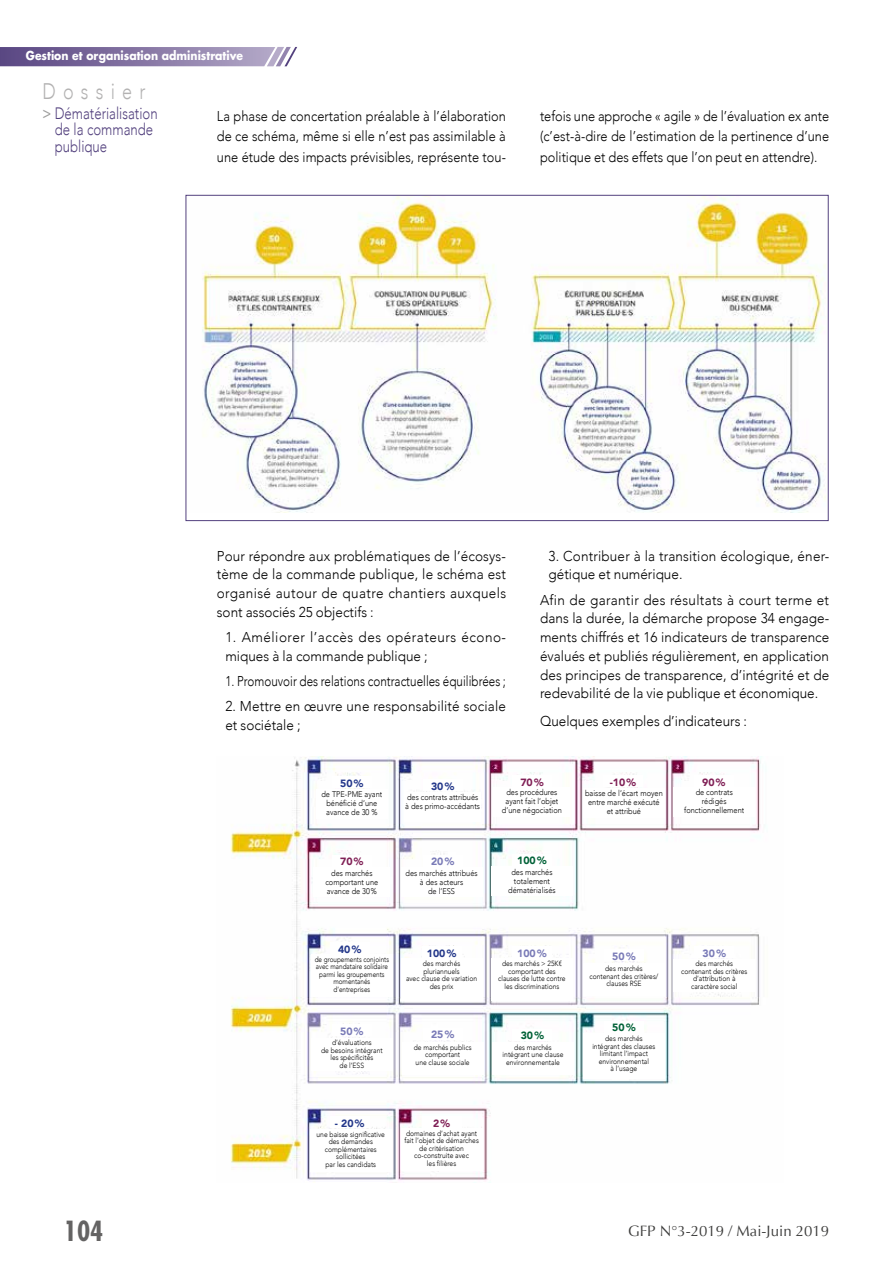
<style>
.page{position:relative;width:893px;height:1263px;background:#fff}
.page>*{position:absolute;margin:0;border:0;box-sizing:border-box;transform-origin:0 0}
.t1{font:700 condensed 27px "Futura";color:#646363}
.t2{font:300 22.5px "Avenir";letter-spacing:.4em;color:#b3b2b2;scale:.8 1}
.t3{font:300 16.5px/16.5px "Avenir";color:#53417e;scale:.8 1}
.t4{font:15px "Optima";color:#3c3c3b}
.t5{font:300 14.25px/18.8px "Avenir";color:#000;text-align:justify;scale:.95 1}
.t6{font:300 14.25px/20.5px "Avenir";color:#000;text-align:justify;scale:.9 1}
.t7{font:300 14.25px/18.8px "Avenir";letter-spacing:.035em;color:#000;scale:.95 1}
.t8{font:300 14.25px "Avenir";color:#000;scale:.82 1}
.t9{font:700 12px "Futura";color:#fff;scale:.9 1}
.t10{font:900 10.5px "Avenir";color:#7a7bb7}
.t11{font:900 10.5px "Avenir";color:#24388a}
.t12{font:900 10.5px "Avenir";color:#802056}
.t13{font:900 10.5px "Avenir";color:#006137}
.t14{font:300 8.25px/9px "Avenir";color:#000;text-align:center;scale:.9 1}
.t15{font:300 7.5px/7.5px "Avenir";color:#000;text-align:center;scale:.9 1}
.t16{font:300 7.5px/7.5px "Avenir";color:#000;text-align:center;scale:.85 1}
.s1{font-weight:500;color:#9d9d9c}
</style>
<div class="page">
<svg style="left:0;top:47px;width:297px;height:19px;background:#8b7ca8"></svg>
<img style="left:202px;top:197px;width:624px;height:316px">
<img style="left:230px;top:757px;width:531px;height:424px">
<div style="left:316px;top:789px;width:71px;height:30px;background:#fff"></div>
<div style="left:404px;top:792px;width:77px;height:29px;background:#fff"></div>
<div style="left:494px;top:787px;width:76px;height:29px;background:#fff"></div>
<div style="left:314px;top:867px;width:76px;height:30px;background:#fff"></div>
<div style="left:401px;top:867px;width:81px;height:30px;background:#fff"></div>
<div style="left:491px;top:866px;width:82px;height:30px;background:#fff"></div>
<div style="left:583px;top:788px;width:82px;height:29px;background:#fff"></div>
<div style="left:673px;top:787px;width:82px;height:29px;background:#fff"></div>
<div style="left:311px;top:954px;width:82px;height:42px;background:#fff"></div>
<div style="left:401px;top:959px;width:81px;height:42px;background:#fff"></div>
<div style="left:491px;top:959px;width:82px;height:42px;background:#fff"></div>
<div style="left:583px;top:963px;width:82px;height:33px;background:#fff"></div>
<div style="left:673px;top:959px;width:82px;height:33px;background:#fff"></div>
<div style="left:311px;top:1038px;width:82px;height:32px;background:#fff"></div>
<div style="left:402px;top:1042px;width:82px;height:33px;background:#fff"></div>
<div style="left:492px;top:1042px;width:82px;height:33px;background:#fff"></div>
<div style="left:583px;top:1033px;width:82px;height:46px;background:#fff"></div>
<div style="left:310px;top:1129px;width:82px;height:42px;background:#fff"></div>
<div style="left:401px;top:1128px;width:81px;height:42px;background:#fff"></div>
<div style="left:332px;top:776px;width:39px;height:12px;background:#fff"></div>
<div style="left:423px;top:779px;width:39px;height:12px;background:#fff"></div>
<div style="left:512px;top:775px;width:39px;height:12px;background:#fff"></div>
<div style="left:603px;top:775px;width:39px;height:12px;background:#fff"></div>
<div style="left:694px;top:775px;width:39px;height:12px;background:#fff"></div>
<div style="left:332px;top:855px;width:39px;height:11px;background:#fff"></div>
<div style="left:423px;top:855px;width:39px;height:11px;background:#fff"></div>
<div style="left:512px;top:946px;width:39px;height:12px;background:#fff"></div>
<div style="left:604px;top:949px;width:39px;height:12px;background:#fff"></div>
<div style="left:695px;top:946px;width:39px;height:12px;background:#fff"></div>
<div style="left:423px;top:1028px;width:39px;height:11px;background:#fff"></div>
<div style="left:332px;top:1024px;width:39px;height:12px;background:#fff"></div>
<div style="left:512px;top:854px;width:39px;height:11px;background:#fff"></div>
<div style="left:513px;top:1029px;width:39px;height:11px;background:#fff"></div>
<div style="left:604px;top:1021px;width:39px;height:11px;background:#fff"></div>
<div style="left:330px;top:942px;width:39px;height:12px;background:#fff"></div>
<div style="left:422px;top:946px;width:39px;height:12px;background:#fff"></div>
<div style="left:330px;top:1116px;width:39px;height:12px;background:#fff"></div>
<div style="left:422px;top:1116px;width:39px;height:12px;background:#fff"></div>
<h3 class="t9" style="left:26px;top:47px;width:243px">Gestion et organisation administrative</h3>
<h2 class="t2" style="left:43px;top:78px;width:130px">Dossier</h2>
<h3 class="t3" style="left:55px;top:105px;width:130px;text-indent:-12px"><span class="s1">&gt;</span> Dématérialisation de la commande publique</h3>
<h3 class="t6" style="left:217px;top:105px;width:323px">La phase de concertation préalable à l’élaboration de ce schéma, même si elle n’est pas assimilable à une étude des impacts prévisibles, représente tou-</h3>
<h3 class="t6" style="left:540px;top:105px;width:323px">tefois une approche « agile » de l’évaluation ex ante (c’est-à-dire de l’estimation de la pertinence d’une politique et des effets que l’on peut en attendre).</h3>
<h3 class="t5" style="left:217px;top:546px;width:306px">Pour répondre aux problématiques de l’écosys&shy;tème de la commande publique, le schéma est organisé autour de quatre chantiers auxquels sont associés 25 objectifs :</h3>
<h3 class="t7" style="left:225px;top:628px;width:297px">1. Améliorer l’accès des opérateurs écono&shy;miques à la commande publique ;</h3>
<h3 class="t8" style="left:225px;top:673px;width:344px">1. Promouvoir des relations contractuelles équilibrées ;</h3>
<h3 class="t5" style="left:225px;top:697px;width:297px">2. Mettre en œuvre une responsabilité sociale et sociétale ;</h3>
<h3 class="t5" style="left:549px;top:546px;width:297px">3. Contribuer à la transition écologique, éner&shy;gétique et numérique.</h3>
<p class="t5" style="left:540px;top:590px;width:306px">Afin de garantir des résultats à court terme et dans la durée, la démarche propose 34 engage&shy;ments chiffrés et 16 indicateurs de transparence évalués et publiés régulièrement, en application des principes de transparence, d’intégrité et de redevabilité de la vie publique et économique.</p>
<h3 class="t5" style="left:540px;top:711px;width:220px">Quelques exemples d’indicateurs :</h3>
<h3 class="t11" style="left:340px;top:774px;width:25px">50%</h3>
<h3 class="t11" style="left:431px;top:777px;width:25px">30%</h3>
<h3 class="t12" style="left:520px;top:773px;width:25px">70%</h3>
<h3 class="t12" style="left:610px;top:773px;width:28px">-10%</h3>
<h3 class="t12" style="left:702px;top:773px;width:25px">90%</h3>
<p class="t14" style="left:321px;top:790px;width:69px">de TPE-PME ayant bénéficié d’une avance de 30 %</p>
<p class="t14" style="left:405px;top:793px;width:85px;text-align:left">des contrats attribués à des primo-accédants</p>
<p class="t14" style="left:502px;top:788px;width:68px">des procédures ayant fait l’objet d’une négociation</p>
<p class="t14" style="left:585px;top:789px;width:88px">baisse de l’écart moyen entre marché exécuté et attribué</p>
<p class="t14" style="left:684px;top:788px;width:68px">de contrats rédigés fonctionnellement</p>
<h3 class="t12" style="left:340px;top:852px;width:25px">70%</h3>
<h3 class="t10" style="left:431px;top:852px;width:25px">20%</h3>
<h3 class="t13" style="left:517px;top:851px;width:31px">100%</h3>
<p class="t14" style="left:325px;top:868px;width:60px">des marchés comportant une avance de 30%</p>
<p class="t14" style="left:405px;top:868px;width:82px">des marchés attribués à des acteurs<br>de l’ESS</p>
<p class="t14" style="left:508px;top:867px;width:54px">des marchés totalement dématérialisés</p>
<h3 class="t11" style="left:338px;top:940px;width:25px">40%</h3>
<h3 class="t11" style="left:427px;top:944px;width:31px">100%</h3>
<h3 class="t10" style="left:517px;top:944px;width:31px">100%</h3>
<h3 class="t10" style="left:612px;top:947px;width:25px">50%</h3>
<h3 class="t10" style="left:703px;top:944px;width:25px">30%</h3>
<p class="t16" style="left:315px;top:955px;width:89px">de groupements conjoints avec mandataire solidaire parmi les groupements momentanés d’entreprises</p>
<p class="t15" style="left:406px;top:960px;width:81px">des marchés pluriannuels<br>avec clause de variation des prix</p>
<p class="t15" style="left:498px;top:960px;width:77px">des marchés &gt; 25K€ comportant des clauses de lutte contre les discriminations</p>
<p class="t15" style="left:589px;top:965px;width:78px">des marchés contenant des critères/ clauses RSE</p>
<p class="t15" style="left:681px;top:960px;width:75px">des marchés contenant des critères d’attribution à caractère social</p>
<h3 class="t13" style="left:612px;top:1019px;width:25px">50%</h3>
<h3 class="t10" style="left:340px;top:1022px;width:25px">50%</h3>
<h3 class="t10" style="left:431px;top:1025px;width:25px">25%</h3>
<h3 class="t13" style="left:521px;top:1027px;width:25px">30%</h3>
<p class="t15" style="left:321px;top:1039px;width:70px">d’évaluations<br>de besoins intégrant les spécificités<br>de l’ESS</p>
<p class="t15" style="left:414px;top:1043px;width:66px">de marchés publics comportant<br>une clause sociale</p>
<p class="t15" style="left:503px;top:1043px;width:69px">des marchés intégrant une clause environnementale</p>
<p class="t15" style="left:592px;top:1035px;width:72px">des marchés intégrant des clauses limitant l’impact environnemental<br>à l’usage</p>
<h3 class="t11" style="left:335px;top:1114px;width:31px">- 20%</h3>
<h3 class="t12" style="left:433px;top:1114px;width:19px">2%</h3>
<p class="t15" style="left:317px;top:1130px;width:78px">une baisse significative des demandes complémentaires sollicitées<br>par les candidats</p>
<p class="t15" style="left:404px;top:1129px;width:84px">domaines d’achat ayant fait l’objet de démarches de critérisation co-construite avec<br>les filières</p>
<h1 class="t1" style="left:64px;top:1213px;width:41px">104</h1>
<h3 class="t4" style="left:628px;top:1222px;width:203px">GFP N°3-2019 / Mai-Juin 2019</h3>
</div>
